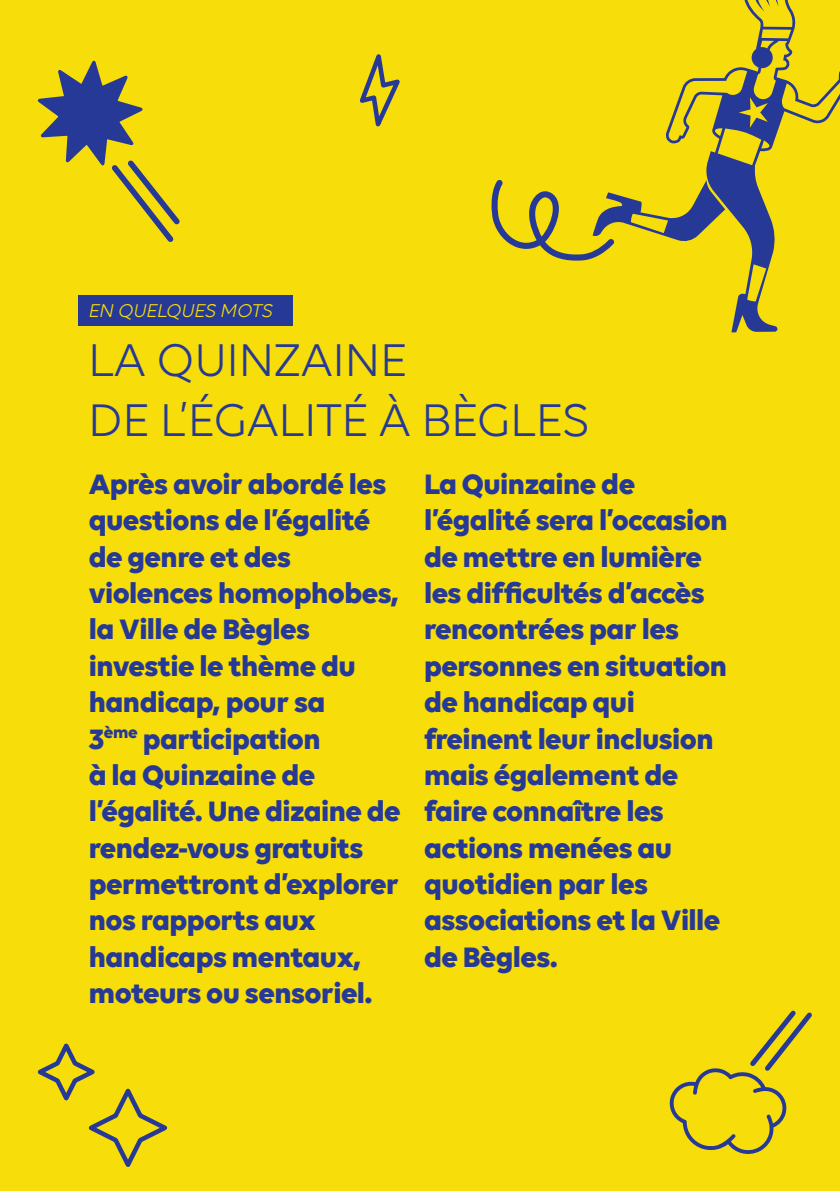
<style>
.page{position:relative;width:840px;height:1191px;background:#fff}
.page>*{position:absolute;margin:0;border:0;box-sizing:border-box;transform-origin:0 0}
.Date{font:49.4px "Volte";letter-spacing:-.02em;color:#263996}
.Date-2{font:700 30.4px/36.4px "Volte";letter-spacing:-.02em;color:#263996}
.Date-3{font:italic 20px "Volte";color:#f7dd09}
</style>
<div class="page">
<div style="left:0;top:0;width:839px;height:1191px;background:#f7dd09"></div>
<svg style="left:666px;top:0;width:173px;height:332px"></svg>
<svg style="left:491px;top:180px;width:233px;height:81px"></svg>
<svg style="left:37px;top:60px;width:143px;height:182px"></svg>
<svg style="left:669px;top:1010px;width:143px;height:144px"></svg>
<svg style="left:360px;top:54px;width:40px;height:73px"></svg>
<svg style="left:37px;top:1043px;width:131px;height:124px"></svg>
<div style="left:79px;top:295px;width:214px;height:31px;background:#263996"></div>
<p class="Date-3" style="left:88px;top:299px;width:190px">EN QUELQUES MOTS</p>
<p class="Date" style="left:88px;top:332px;width:320px">LA QUINZAINE</p>
<p class="Date" style="left:88px;top:392px;width:503px">DE L’ÉGALITÉ À BÈGLES</p>
<p class="Date-2" style="left:89px;top:465px;width:313px">Après avoir abordé les questions de l’égalité de genre et des violences homophobes, la Ville de Bègles investie le thème du handicap, pour sa<br>3<sup>ème</sup> participation<br>à la Quinzaine de l’égalité. Une dizaine de rendez-vous gratuits permettront d’explorer nos rapports aux handicaps mentaux, moteurs ou sensoriel.</p>
<p class="Date-2" style="left:424px;top:465px;width:305px">La Quinzaine de l’égalité sera l’occasion de mettre en lumière les difficultés d’accès rencontrées par les personnes en situation de handicap qui freinent leur inclusion mais également de faire connaître les actions menées au quotidien par les associations et la Ville de Bègles.</p>
</div>
